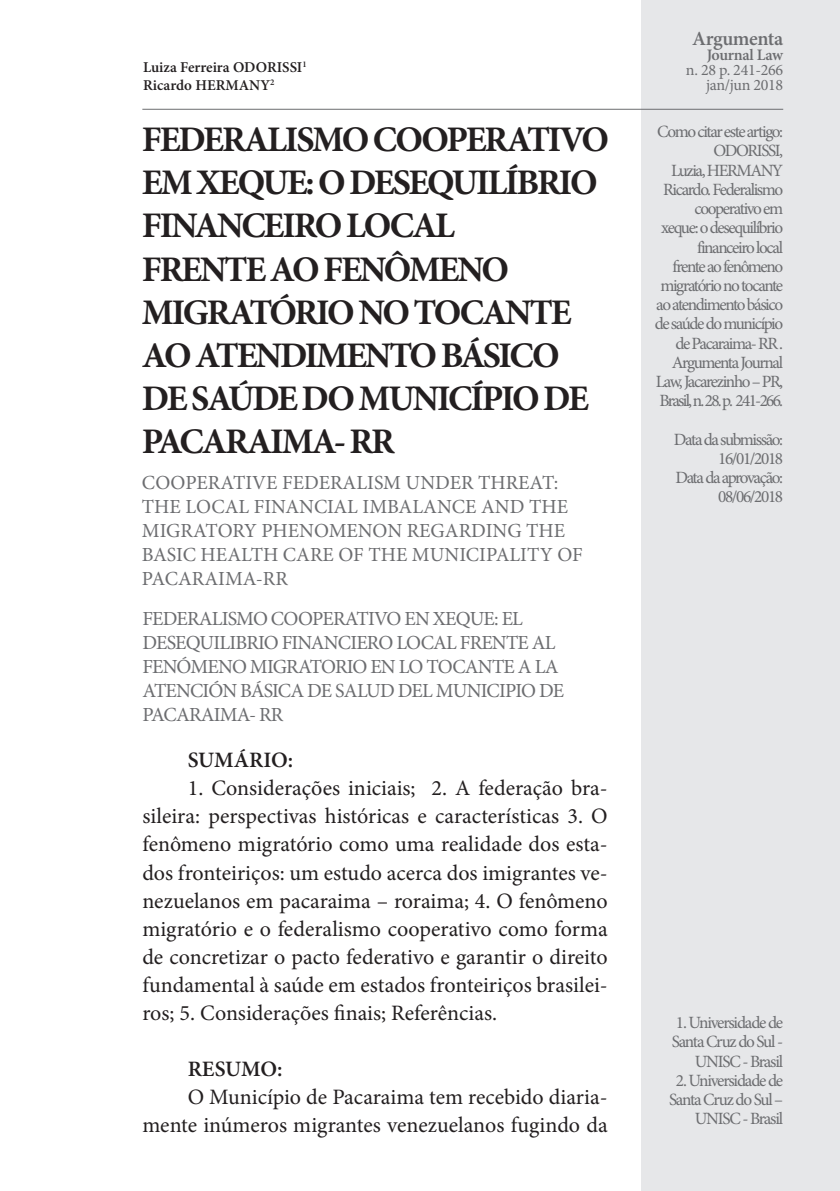
<style>
.page{position:relative;width:840px;height:1191px;background:#fff}
.page>*{position:absolute;margin:0;border:0;box-sizing:border-box;transform-origin:0 0}
.Título_Artigo{font:700 36px/43.2px "Minion Pro";letter-spacing:-.06em;color:#231f20}
.Texto_Artigo{font:22px/28px "Minion Pro";color:#231f20;text-align:justify}
.Texto_Artigo-2{font:600 22px "Minion Pro";letter-spacing:-.005em;color:#231f20}
.Titulo_Espanhol{font:20px/24px "Minion Pro";letter-spacing:-.04em;color:#6c6d70}
.Titulo_English{font:20px/24px "Minion Pro";color:#6c6d70}
.t1{font:600 20px "Minion Pro";letter-spacing:-.02em;color:#6c6d70}
.Como_citar_artigo{font:17.2px/19.2px "Minion Pro";letter-spacing:-.08em;color:#6c6d70;text-align:right}
.Autor_descricao{font:17.2px/19.2px "Minion Pro";letter-spacing:-.07em;color:#6c6d70;text-align:right}
.t2{font:16px/15.2px "Minion Pro";letter-spacing:-.02em;color:#6c6d70;text-align:right}
.t3{font:600 16px "Minion Pro";letter-spacing:-.02em;color:#6c6d70}
.Autor{font:600 15px "Minion Pro";color:#231f20}
</style>
<div class="page">
<div style="left:641px;top:0;width:198px;height:1191px;background:#e6e7e9"></div>
<hr style="left:142px;top:109px;width:640px;height:1px;background:#6c6d70">
<p class="Autor" style="left:143px;top:57px;width:165px">Luiza Ferreira ODORISSI<sup>1</sup></p>
<p class="Autor" style="left:143px;top:75px;width:133px">Ricardo HERMANY<sup>2</sup></p>
<p class="Título_Artigo" style="left:142px;top:117px;width:468px">FEDERALISMO COOPERATIVO<br>EM XEQUE: O DESEQUILÍBRIO<br>FINANCEIRO LOCAL<br>FRENTE AO FENÔMENO<br>MIGRATÓRIO NO TOCANTE<br>AO ATENDIMENTO BÁSICO<br>DE SAÚDE DO MUNICÍPIO DE<br>PACARAIMA- RR</p>
<p class="Titulo_English" style="left:142px;top:471px;width:442px">COOPERATIVE FEDERALISM UNDER THREAT:<br>THE LOCAL FINANCIAL IMBALANCE AND THE MIGRATORY PHENOMENON REGARDING THE BASIC HEALTH CARE OF THE MUNICIPALITY OF PACARAIMA-RR</p>
<p class="Titulo_Espanhol" style="left:142px;top:607px;width:423px">FEDERALISMO COOPERATIVO EN XEQUE: EL DESEQUILIBRIO FINANCIERO LOCAL FRENTE AL FENÓMENO MIGRATORIO EN LO TOCANTE A LA ATENCIÓN BÁSICA DE SALUD DEL MUNICIPIO DE PACARAIMA- RR</p>
<p class="Texto_Artigo-2" style="left:188px;top:745px;width:107px">SUMÁRIO:</p>
<p class="Texto_Artigo" style="left:142px;top:774px;width:466px;text-indent:45px">1. Considerações iniciais; 2. A federação bra&shy;sileira: perspectivas históricas e características 3. O fenômeno migratório como uma realidade dos esta&shy;dos fronteiriços: um estudo acerca dos imigrantes ve&shy;nezuelanos em pacaraima – roraima; 4. O fenômeno migratório e o federalismo cooperativo como forma de concretizar o pacto federativo e garantir o direito fundamental à saúde em estados fronteiriços brasilei&shy;ros; 5. Considerações finais; Referências.</p>
<p class="Texto_Artigo-2" style="left:188px;top:1053px;width:96px">RESUMO:</p>
<p class="Texto_Artigo" style="left:142px;top:1082px;width:466px;text-align:right">O Município de Pacaraima tem recebido diaria&shy;mente inúmeros migrantes venezuelanos fugindo da</p>
<p class="t1" style="left:691px;top:25px;width:92px">Argumenta</p>
<p class="t3" style="left:706px;top:44px;width:78px">Journal Law</p>
<p class="t2" style="left:685px;top:63px;width:99px">n. 28 p. 241-266 jan/jun 2018</p>
<p class="Como_citar_artigo" style="left:657px;top:122px;width:127px">Como citar este artigo:</p>
<p class="Como_citar_artigo" style="left:654px;top:141px;width:130px">ODORISSI,<br>Luzia, HERMANY<br>Ricardo. Federalismo cooperativo em xeque: o desequilíbrio financeiro local<br>frente ao fenômeno migratório no tocante ao atendimento básico de saúde do município de Pacaraima- RR .<br>Argumenta Journal<br>Law, Jacarezinho – PR,<br>Brasil,n.28.p. 241-266.</p>
<p class="Como_citar_artigo" style="left:673px;top:429px;width:111px">Data da submissão:</p>
<p class="Como_citar_artigo" style="left:717px;top:449px;width:67px">16/01/2018</p>
<p class="Como_citar_artigo" style="left:675px;top:468px;width:109px">Data da aprovação:</p>
<p class="Como_citar_artigo" style="left:717px;top:487px;width:67px">08/06/2018</p>
<p class="Autor_descricao" style="left:671px;top:1013px;width:113px">1. Universidade de<br>Santa Cruz do Sul -<br>UNISC - Brasil</p>
<p class="Autor_descricao" style="left:668px;top:1070px;width:116px">2. Universidade de<br>Santa Cruz do Sul –<br>UNISC - Brasil</p>
</div>
